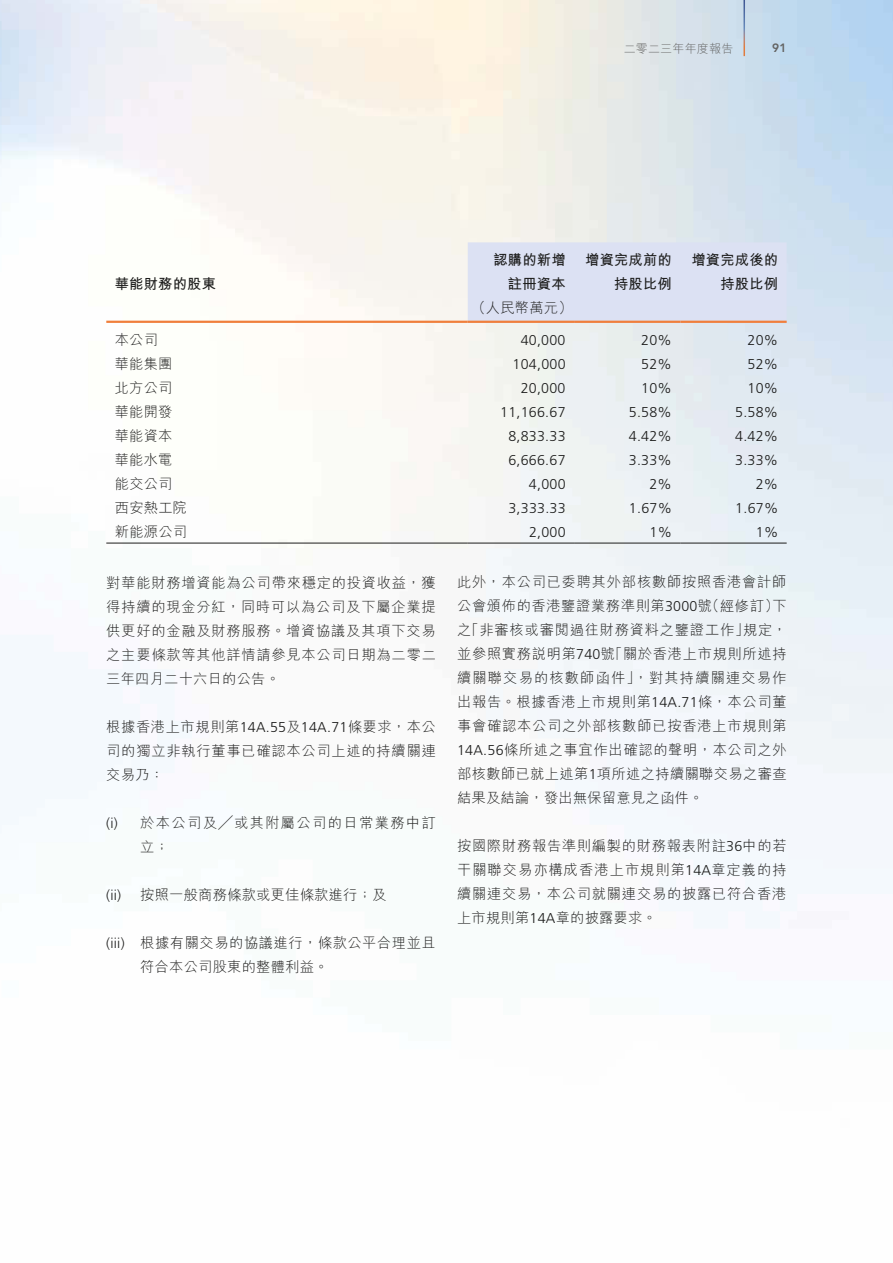
<style>
.page{position:relative;width:893px;height:1263px;background:#fff}
.page>*{position:absolute;margin:0;border:0;box-sizing:border-box;transform-origin:0 0}
.t1{font:300 14.25px/24px "M Hei HK";letter-spacing:.04em;color:#1c1c1b;text-align:justify}
.t2{font:300 14.25px "Frutiger LT Std";letter-spacing:.015em;color:#1c1c1b}
.t3{font:700 14.25px/24px "M Hei HK";letter-spacing:.015em;color:#1c1c1b;text-align:right}
.t4{font:300 14.25px/24px "M Hei HK";letter-spacing:.095em;color:#1c1c1b}
.t5{font:300 14.25px "M Hei HK";letter-spacing:.015em;color:#1c1c1b}
.t6{font:300 12px "M Hei HK";letter-spacing:.015em;color:#636362}
.t7{font:800 12px "Avenir LT Std";color:#636362}
.s1{font-family:"Frutiger LT Std"}
</style>
<div class="page">
<div style="left:468px;top:242px;width:319px;height:79px;background:#dce1f3"></div>
<hr style="left:106px;top:321px;width:362px;height:2px;background:#f07f3c">
<hr style="left:468px;top:321px;width:106px;height:2px;background:#f07f3c">
<hr style="left:574px;top:321px;width:106px;height:2px;background:#f07f3c">
<hr style="left:680px;top:321px;width:107px;height:2px;background:#f07f3c">
<hr style="left:106px;top:543px;width:362px;height:1px;background:#1c1c1b">
<hr style="left:468px;top:543px;width:106px;height:1px;background:#1c1c1b">
<hr style="left:574px;top:543px;width:106px;height:1px;background:#1c1c1b">
<hr style="left:680px;top:543px;width:107px;height:1px;background:#1c1c1b">
<p class="t3" style="left:115px;top:270px;width:103px">華能財務的股東</p>
<p class="t6" style="left:624px;top:40px;width:111px">二零二三年年度報告</p>
<p class="t7" style="left:772px;top:41px;width:16px">91</p>
<p class="t3" style="left:493px;top:246px;width:74px">認購的新增註冊資本</p>
<p class="t3" style="left:585px;top:246px;width:88px">增資完成前的持股比例</p>
<p class="t3" style="left:691px;top:246px;width:88px">增資完成後的持股比例</p>
<p class="t1" style="left:471px;top:295px;width:103px">（人民幣萬元）</p>
<p class="t1" style="left:115px;top:327px;width:45px">本公司</p>
<p class="t2" style="left:521px;top:332px;width:46px">40,000</p>
<p class="t2" style="left:641px;top:332px;width:32px">20%</p>
<p class="t2" style="left:748px;top:332px;width:32px">20%</p>
<p class="t1" style="left:115px;top:351px;width:59px">華能集團</p>
<p class="t2" style="left:513px;top:356px;width:54px">104,000</p>
<p class="t2" style="left:641px;top:356px;width:32px">52%</p>
<p class="t2" style="left:748px;top:356px;width:32px">52%</p>
<p class="t1" style="left:115px;top:375px;width:59px">北方公司</p>
<p class="t2" style="left:521px;top:380px;width:46px">20,000</p>
<p class="t2" style="left:641px;top:380px;width:32px">10%</p>
<p class="t2" style="left:748px;top:380px;width:32px">10%</p>
<p class="t1" style="left:115px;top:399px;width:59px">華能開發</p>
<p class="t2" style="left:500px;top:404px;width:67px">11,166.67</p>
<p class="t2" style="left:629px;top:404px;width:44px">5.58%</p>
<p class="t2" style="left:735px;top:404px;width:44px">5.58%</p>
<p class="t1" style="left:115px;top:423px;width:59px">華能資本</p>
<p class="t2" style="left:508px;top:428px;width:59px">8,833.33</p>
<p class="t2" style="left:629px;top:428px;width:44px">4.42%</p>
<p class="t2" style="left:735px;top:428px;width:44px">4.42%</p>
<p class="t1" style="left:115px;top:447px;width:59px">華能水電</p>
<p class="t2" style="left:508px;top:452px;width:59px">6,666.67</p>
<p class="t2" style="left:629px;top:452px;width:44px">3.33%</p>
<p class="t2" style="left:735px;top:452px;width:44px">3.33%</p>
<p class="t1" style="left:115px;top:471px;width:59px">能交公司</p>
<p class="t2" style="left:529px;top:476px;width:38px">4,000</p>
<p class="t2" style="left:649px;top:476px;width:24px">2%</p>
<p class="t2" style="left:756px;top:476px;width:24px">2%</p>
<p class="t1" style="left:115px;top:495px;width:74px">西安熱工院</p>
<p class="t2" style="left:508px;top:500px;width:59px">3,333.33</p>
<p class="t2" style="left:629px;top:500px;width:44px">1.67%</p>
<p class="t2" style="left:735px;top:500px;width:44px">1.67%</p>
<p class="t1" style="left:115px;top:519px;width:74px">新能源公司</p>
<p class="t2" style="left:529px;top:524px;width:38px">2,000</p>
<p class="t2" style="left:649px;top:524px;width:24px">1%</p>
<p class="t2" style="left:756px;top:524px;width:24px">1%</p>
<p class="t1" style="left:106px;top:570px;width:331px">對華能財務增資能為公司帶來穩定的投資收益，獲得持續的現金分紅，同時可以為公司及下屬企業提供更好的金融及財務服務。增資協議及其項下交易之主要條款等其他詳情請參見本公司日期為二零二三年四月二十六日的公告。</p>
<p class="t1" style="left:106px;top:714px;width:331px">根據香港上市規則第<span class="s1">14A.55</span>及<span class="s1">14A.71</span>條要求，本公司的獨立非執行董事已確認本公司上述的持續關連交易乃：</p>
<p class="t4" style="left:140px;top:810px;width:297px;text-indent:-34px"><span class="s1">(i)</span> 於本公司及╱或其附屬公司的日常業務中訂立；</p>
<p class="t2" style="left:106px;top:887px;width:16px">(ii)</p>
<p class="t5" style="left:140px;top:884px;width:248px">按照一般商務條款或更佳條款進行；及</p>
<p class="t1" style="left:140px;top:930px;width:297px;text-indent:-34px"><span class="s1">(iii)</span> 根據有關交易的協議進行，條款公平合理並且符合本公司股東的整體利益。</p>
<p class="t1" style="left:457px;top:569px;width:331px">此外，本公司已委聘其外部核數師按照香港會計師公會頒佈的香港鑒證業務準則第<span class="s1">3000</span>號（經修訂）下之「非審核或審閱過往財務資料之鑒證工作」規定，並參照實務說明第<span class="s1">740</span>號「關於香港上市規則所述持續關聯交易的核數師函件」，對其持續關連交易作出報告。根據香港上市規則第<span class="s1">14A.71</span>條，本公司董事會確認本公司之外部核數師已按香港上市規則第<span class="s1">14A.56</span>條所述之事宜作出確認的聲明，本公司之外部核數師已就上述第<span class="s1">1</span>項所述之持續關聯交易之審查結果及結論，發出無保留意見之函件。</p>
<p class="t1" style="left:457px;top:833px;width:331px">按國際財務報告準則編製的財務報表附註<span class="s1">36</span>中的若干關聯交易亦構成香港上市規則第<span class="s1">14A</span>章定義的持續關連交易，本公司就關連交易的披露已符合香港上市規則第<span class="s1">14A</span>章的披露要求。</p>
</div>
